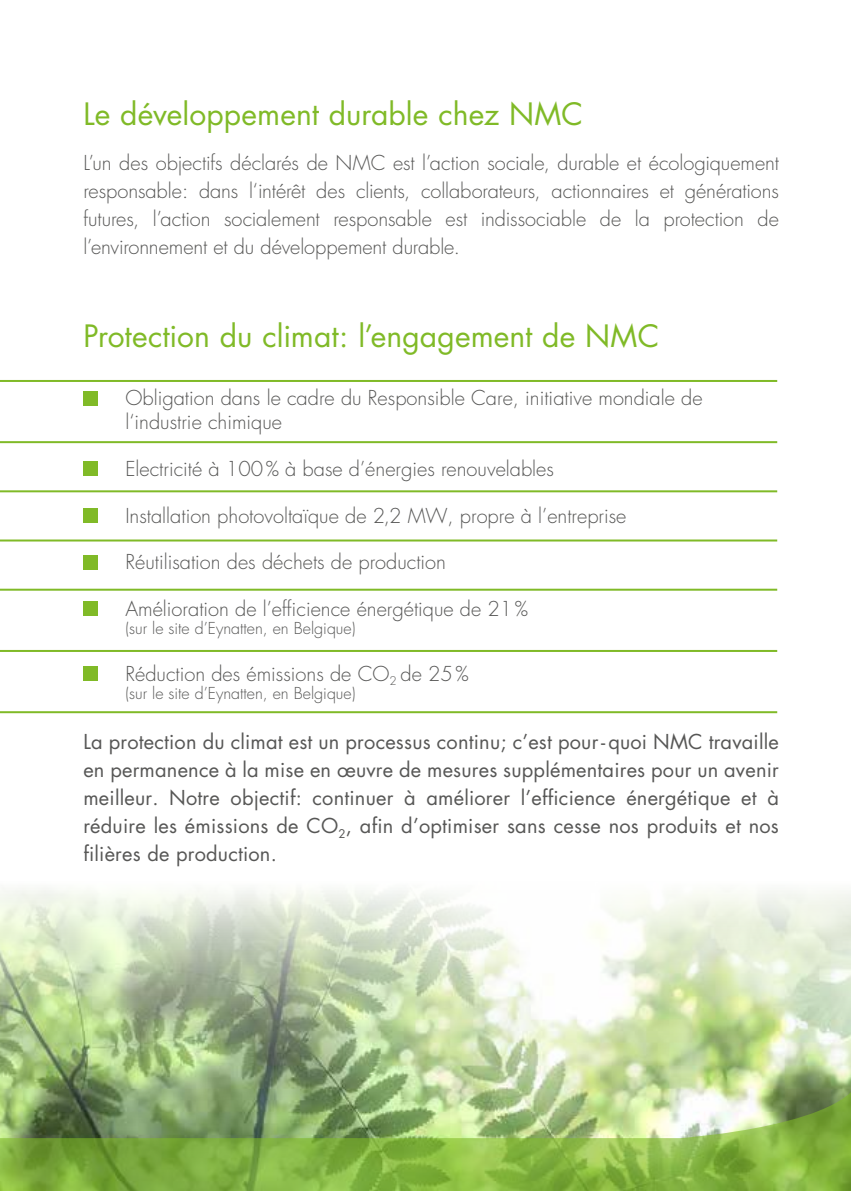
<style>
.page{position:relative;width:851px;height:1191px;background:#fff}
.page>*{position:absolute;margin:0;border:0;box-sizing:border-box;transform-origin:0 0}
.t1{font:30px "Futura CE";letter-spacing:.005em;color:#80ba27}
.t2{font:300 20px/28px "Futura CE";color:#575756;text-align:justify}
.t3{font:20px/28px "Futura CE";letter-spacing:.01em;color:#575756;text-align:justify}
.t4{font:300 16px "Futura CE";color:#575756}
</style>
<div class="page">
<img style="left:0;top:888px;width:850px;height:182px">
<svg style="left:0;top:1070px;width:850px;height:121px;background:#92b564"></svg>
<div style="left:83px;top:391px;width:15px;height:14px;background:#80ba27"></div>
<div style="left:83px;top:462px;width:15px;height:14px;background:#80ba27"></div>
<div style="left:83px;top:508px;width:15px;height:14px;background:#80ba27"></div>
<div style="left:83px;top:555px;width:15px;height:14px;background:#80ba27"></div>
<div style="left:83px;top:602px;width:15px;height:14px;background:#80ba27"></div>
<div style="left:83px;top:666px;width:15px;height:14px;background:#80ba27"></div>
<hr style="left:0;top:441px;width:777px;height:2px;background:#80ba27">
<hr style="left:0;top:380px;width:777px;height:2px;background:#80ba27">
<hr style="left:0;top:490px;width:777px;height:2px;background:#80ba27">
<hr style="left:0;top:539px;width:777px;height:2px;background:#80ba27">
<hr style="left:0;top:588px;width:777px;height:2px;background:#80ba27">
<hr style="left:0;top:650px;width:777px;height:2px;background:#80ba27">
<hr style="left:0;top:711px;width:777px;height:2px;background:#80ba27">
<h1 class="t1" style="left:83px;top:95px;width:501px">Le développement durable chez NMC</h1>
<p class="t2" style="left:83px;top:149px;width:697px">L’un des objectifs déclarés de NMC est l’action sociale, durable et écologiquement responsable: dans l‘intérêt des clients, collaborateurs, actionnaires et générations futures, l’action socialement responsable est indissociable de la protection de l’environnement et du développement durable.</p>
<h1 class="t1" style="left:83px;top:317px;width:577px">Protection du climat: l’engagement de NMC</h1>
<p class="t2" style="left:125px;top:386px;width:578px;line-height:24px">Obligation dans le cadre du Responsible Care, initiative mondiale de l‘industrie chimique</p>
<p class="t2" style="left:125px;top:455px;width:430px">Electricité à 100% à base d’énergies renouvelables</p>
<p class="t2" style="left:125px;top:501px;width:502px">Installation photovoltaïque de 2,2 MW, propre à l’entreprise</p>
<p class="t2" style="left:125px;top:548px;width:322px">Réutilisation des déchets de production</p>
<p class="t2" style="left:125px;top:595px;width:404px">Amélioration de l’efficience énergétique de 21%</p>
<p class="t4" style="left:125px;top:617px;width:231px">(sur le site d’Eynatten, en Belgique)</p>
<p class="t2" style="left:125px;top:659px;width:345px">Réduction des émissions de CO<sub>2</sub> de 25%</p>
<p class="t4" style="left:125px;top:682px;width:231px">(sur le site d’Eynatten, en Belgique)</p>
<p class="t3" style="left:83px;top:728px;width:697px">La protection du climat est un processus continu; c’est pour- quoi NMC travaille en permanence à la mise en œuvre de mesures supplémentaires pour un avenir meilleur. Notre objectif: continuer à améliorer l’efficience énergétique et à réduire les émissions de CO<sub>2</sub>, afin d’optimiser sans cesse nos produits et nos filières de production.</p>
</div>
